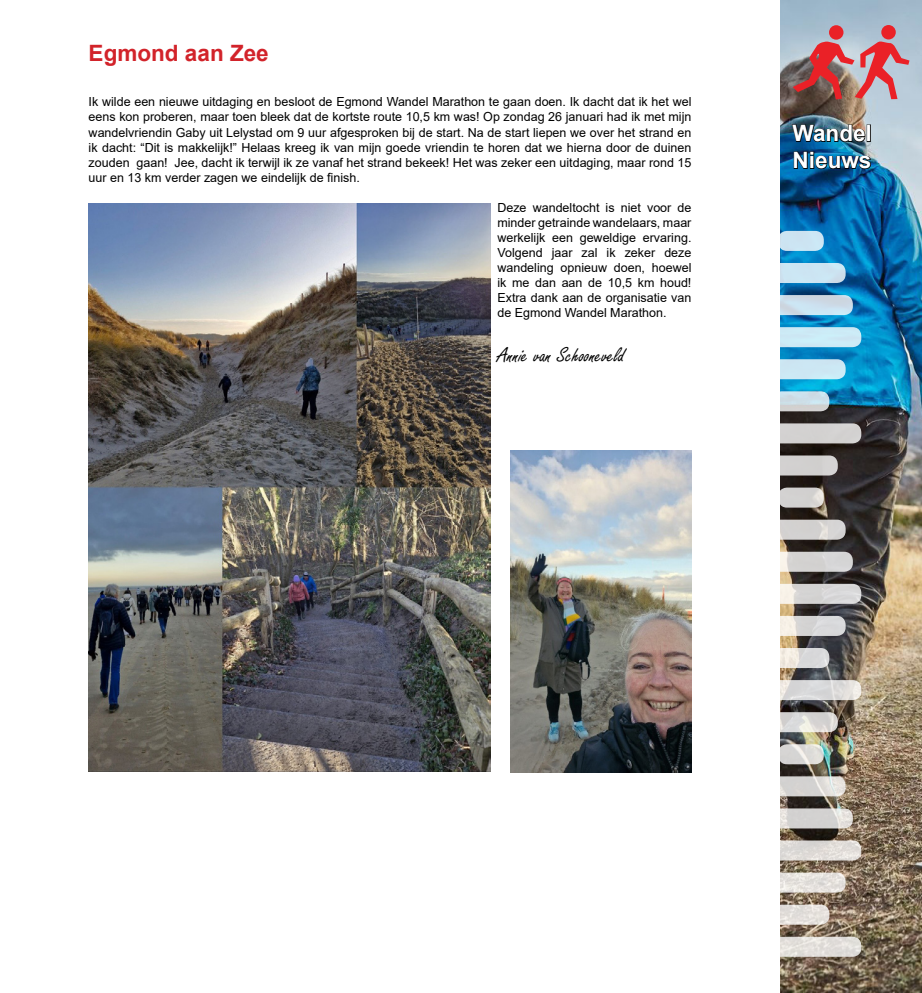
<style>
.page{position:relative;width:922px;height:993px;background:#fff}
.page>*{position:absolute;margin:0;border:0;box-sizing:border-box;transform-origin:0 0}
.t1{font:22.5px "Freestyle Script";color:#000}
.t2{font:700 22.5px "Arial";color:#d2232a}
.t3{font:700 22.5px/27px "Arial";color:#fff}
.t4{font:12.5px/15px "Arial";color:#000;text-align:justify}
</style>
<div class="page">
<img style="left:89px;top:203px;width:401px;height:568px">
<img style="left:510px;top:450px;width:181px;height:322px">
<img style="left:780px;top:0;width:141px;height:992px">
<svg style="left:791px;top:124px;width:75px;height:19px"></svg>
<div style="left:866px;top:124px;width:4px;height:18px;border:1px solid #000"></div>
<svg style="left:792px;top:151px;width:79px;height:19px;background:#0a486e"></svg>
<svg style="left:792px;top:25px;width:117px;height:74px;background:#b88087"></svg>
<svg style="left:740px;top:423px;width:121px;height:20px;fill:#d3d2d1"></svg>
<svg style="left:764px;top:455px;width:73px;height:20px"></svg>
<svg style="left:778px;top:487px;width:45px;height:20px"></svg>
<svg style="left:756px;top:519px;width:89px;height:20px;fill:#d5d2d2"></svg>
<svg style="left:749px;top:551px;width:103px;height:20px;fill:#d6d6d7"></svg>
<svg style="left:740px;top:583px;width:121px;height:20px"></svg>
<svg style="left:756px;top:615px;width:89px;height:20px"></svg>
<svg style="left:772px;top:647px;width:57px;height:20px"></svg>
<div style="left:778px;top:231px;width:45px;height:20px;background:#cce4f3;border-radius:9px"></div>
<svg style="left:756px;top:263px;width:89px;height:20px;fill:#cce6f3"></svg>
<svg style="left:749px;top:295px;width:103px;height:20px"></svg>
<svg style="left:740px;top:327px;width:121px;height:20px;fill:#ccecf7"></svg>
<svg style="left:756px;top:359px;width:89px;height:20px;fill:#cce8f4"></svg>
<svg style="left:772px;top:391px;width:57px;height:20px"></svg>
<svg style="left:740px;top:679px;width:121px;height:21px"></svg>
<svg style="left:764px;top:712px;width:73px;height:20px"></svg>
<svg style="left:778px;top:744px;width:45px;height:20px"></svg>
<svg style="left:756px;top:776px;width:89px;height:20px"></svg>
<svg style="left:749px;top:808px;width:103px;height:20px"></svg>
<svg style="left:740px;top:840px;width:121px;height:20px"></svg>
<svg style="left:756px;top:872px;width:89px;height:20px"></svg>
<svg style="left:772px;top:904px;width:57px;height:20px"></svg>
<svg style="left:740px;top:936px;width:121px;height:20px"></svg>
<h1 class="t2" style="left:89px;top:38px;width:182px">Egmond aan Zee</h1>
<p class="t4" style="left:89px;top:94px;width:604px">Ik wilde een nieuwe uitdaging en besloot de Egmond Wandel Marathon te gaan doen. Ik dacht dat ik het wel eens kon proberen, maar toen bleek dat de kortste route 10,5 km was! Op zondag 26 januari had ik met mijn wandelvriendin Gaby uit Lelystad om 9 uur afgesproken bij de start. Na de start liepen we over het strand en ik dacht: “Dit is makkelijk!” Helaas kreeg ik van mijn goede vriendin te horen dat we hierna door de duinen zouden gaan! Jee, dacht ik terwijl ik ze vanaf het strand bekeek! Het was zeker een uitdaging, maar rond 15 uur en 13 km verder zagen we eindelijk de finish.</p>
<p class="t4" style="left:497px;top:199px;width:195px">Deze wandeltocht is niet voor de minder getrainde wandelaars, maar werkelijk een geweldige ervaring.<br>Volgend jaar zal ik zeker deze wandeling opnieuw doen, hoewel ik me dan aan de 10,5 km houd!<br>Extra dank aan de organisatie van de Egmond Wandel Marathon.</p>
<h1 class="t1" style="left:497px;top:342px;width:129px">Annie van Schooneveld</h1>
<h1 class="t3" style="left:792px;top:120px;width:81px">Wandel<br>Nieuws</h1>
</div>
